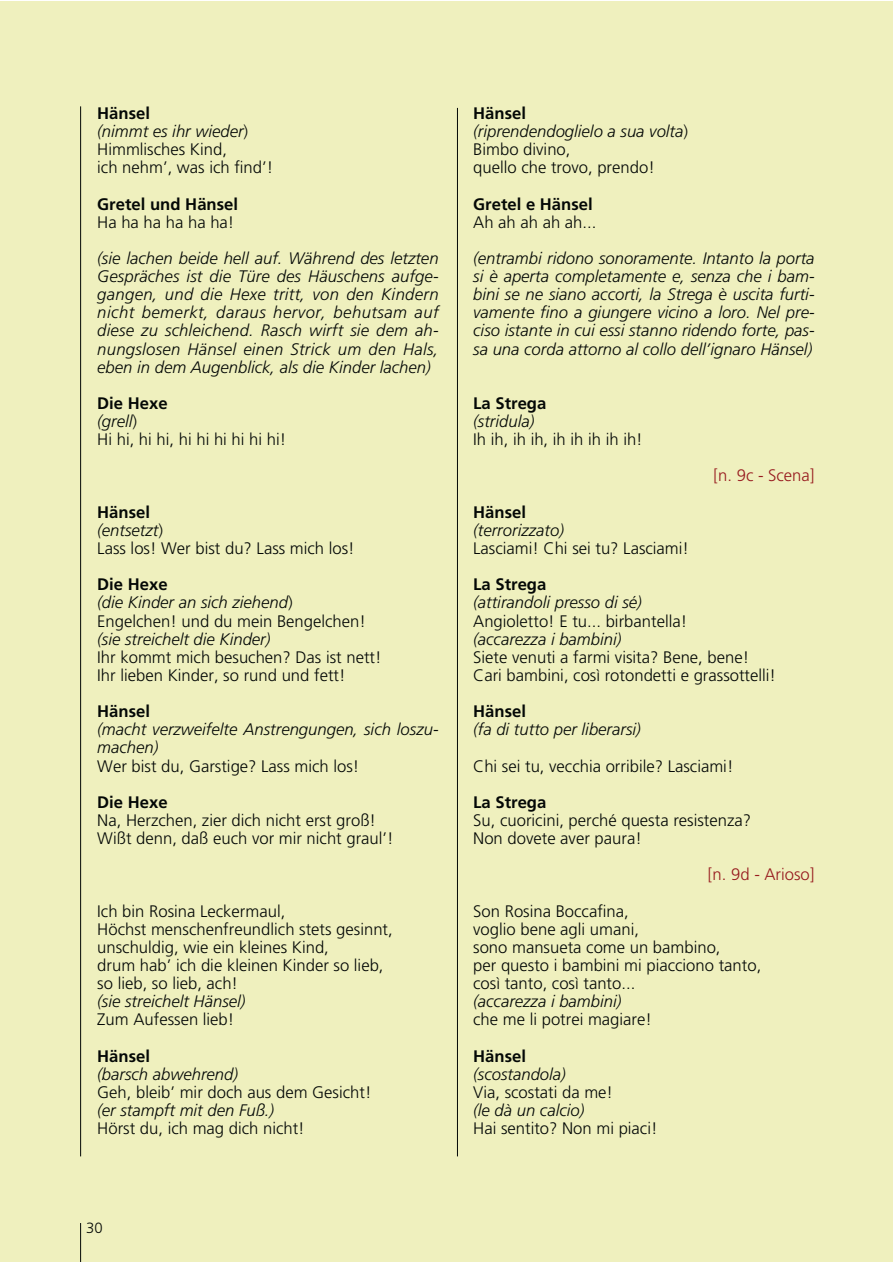
<style>
.page{position:relative;width:893px;height:1263px;background:#fff}
.page>*{position:absolute;margin:0;border:0;box-sizing:border-box;transform-origin:0 0}
.t1{font:300 16.65px/18.1px "Frutiger LT Std";color:#040806}
.t2{font:italic 300 16.65px/18.1px "Frutiger LT Std";color:#040806;text-align:justify}
.t3{font:700 16.65px "Frutiger LT Std";color:#040806}
.t4{font:300 16.65px "Frutiger LT Std";color:#971a1e}
.t5{font:300 14.85px "Frutiger LT Std";color:#040806}
.s1{font-weight:700}
.s2{font-style:italic}
</style>
<div class="page">
<div style="left:0;top:1px;width:892px;height:1260px;background:#eff0be"></div>
<hr style="left:457px;top:108px;width:1px;height:1048px;background:#040806">
<hr style="left:80px;top:106px;width:1px;height:1050px;background:#040806">
<hr style="left:80px;top:1223px;width:1px;height:38px;background:#040806">
<p class="t1" style="left:97px;top:105px;width:177px"><span class="s1">Hänsel<br></span><span class="s2">(nimmt es ihr wieder</span>)<br>Himmlisches Kind,<br>ich nehm’, was ich find’!</p>
<p class="t3" style="left:97px;top:196px;width:142px">Gretel und Hänsel</p>
<p class="t1" style="left:97px;top:214px;width:139px">Ha ha ha ha ha ha!</p>
<p class="t2" style="left:97px;top:250px;width:343px">(sie lachen beide hell auf. Während des letzten Gespräches ist die Türe des Häuschens aufge&shy;gangen, und die Hexe tritt, von den Kindern nicht bemerkt, daraus hervor, behutsam auf diese zu schleichend. Rasch wirft sie dem ah&shy;nungslosen Hänsel einen Strick um den Hals, eben in dem Augenblick, als die Kinder lachen)</p>
<p class="t1" style="left:97px;top:395px;width:190px"><span class="s1">Die Hexe<br></span><span class="s2">(grell</span>)<br>Hi hi, hi hi, hi hi hi hi hi hi!</p>
<p class="t1" style="left:97px;top:504px;width:259px"><span class="s1">Hänsel<br></span><span class="s2">(entsetzt</span>)<br>Lass los! Wer bist du? Lass mich los!</p>
<p class="t1" style="left:97px;top:576px;width:270px"><span class="s1">Die Hexe<br></span><span class="s2">(die Kinder an sich ziehend</span>)<br>Engelchen! und du mein Bengelchen!</p>
<p class="t2" style="left:97px;top:631px;width:175px">(sie streichelt die Kinder)</p>
<p class="t1" style="left:97px;top:649px;width:286px">Ihr kommt mich besuchen? Das ist nett!<br>Ihr lieben Kinder, so rund und fett!</p>
<p class="t3" style="left:97px;top:704px;width:54px">Hänsel</p>
<p class="t2" style="left:97px;top:721px;width:343px">(macht verzweifelte Anstrengungen, sich loszu&shy;machen)</p>
<p class="t1" style="left:97px;top:757px;width:264px">Wer bist du, Garstige? Lass mich los!</p>
<p class="t3" style="left:97px;top:795px;width:72px">Die Hexe</p>
<p class="t1" style="left:97px;top:812px;width:298px">Na, Herzchen, zier dich nicht erst groß!<br>Wißt denn, daß euch vor mir nicht graul’!</p>
<p class="t1" style="left:97px;top:902px;width:297px">Ich bin Rosina Leckermaul,<br>Höchst menschenfreundlich stets gesinnt, unschuldig, wie ein kleines Kind,<br>drum hab’ ich die kleinen Kinder so lieb, so lieb, so lieb, ach!</p>
<p class="t2" style="left:97px;top:993px;width:150px">(sie streichelt Hänsel)</p>
<p class="t1" style="left:97px;top:1011px;width:139px">Zum Aufessen lieb!</p>
<p class="t3" style="left:97px;top:1049px;width:54px">Hänsel</p>
<p class="t2" style="left:97px;top:1066px;width:142px">(barsch abwehrend)</p>
<p class="t1" style="left:97px;top:1084px;width:276px">Geh, bleib’ mir doch aus dem Gesicht!</p>
<p class="t2" style="left:97px;top:1102px;width:178px">(er stampft mit den Fuß.)</p>
<p class="t1" style="left:97px;top:1120px;width:209px">Hörst du, ich mag dich nicht!</p>
<p class="t1" style="left:473px;top:105px;width:216px"><span class="s1">Hänsel<br></span><span class="s2">(riprendendoglielo a sua volta</span>)<br>Bimbo divino,<br>quello che trovo, prendo!</p>
<p class="t3" style="left:473px;top:197px;width:121px">Gretel e Hänsel</p>
<p class="t1" style="left:473px;top:214px;width:125px">Ah ah ah ah ah...</p>
<p class="t2" style="left:473px;top:250px;width:343px">(entrambi ridono sonoramente. Intanto la porta si è aperta completamente e, senza che i bam&shy;bini se ne siano accorti, la Strega è uscita furti&shy;vamente fino a giungere vicino a loro. Nel pre&shy;ciso istante in cui essi stanno ridendo forte, pas&shy;sa una corda attorno al collo dell’ignaro Hänsel)</p>
<p class="t3" style="left:473px;top:396px;width:75px">La Strega</p>
<p class="t2" style="left:473px;top:413px;width:63px">(stridula)</p>
<p class="t1" style="left:473px;top:431px;width:171px">Ih ih, ih ih, ih ih ih ih ih!</p>
<p class="t4" style="left:713px;top:468px;width:102px">[n. 9c - Scena]</p>
<p class="t3" style="left:473px;top:505px;width:54px">Hänsel</p>
<p class="t2" style="left:473px;top:522px;width:92px">(terrorizzato)</p>
<p class="t1" style="left:473px;top:540px;width:217px">Lasciami! Chi sei tu? Lasciami!</p>
<p class="t3" style="left:473px;top:577px;width:75px">La Strega</p>
<p class="t2" style="left:473px;top:594px;width:170px">(attirandoli presso di sé)</p>
<p class="t1" style="left:473px;top:612px;width:215px">Angioletto! E tu... birbantella!</p>
<p class="t2" style="left:473px;top:631px;width:150px">(accarezza i bambini)</p>
<p class="t1" style="left:473px;top:649px;width:304px">Siete venuti a farmi visita? Bene, bene!<br>Cari bambini, così rotondetti e grassottelli!</p>
<p class="t3" style="left:473px;top:704px;width:54px">Hänsel</p>
<p class="t2" style="left:473px;top:721px;width:169px">(fa di tutto per liberarsi)</p>
<p class="t1" style="left:473px;top:757px;width:262px">Chi sei tu, vecchia orribile? Lasciami!</p>
<p class="t3" style="left:473px;top:795px;width:75px">La Strega</p>
<p class="t1" style="left:473px;top:812px;width:279px">Su, cuoricini, perché questa resistenza?<br>Non dovete aver paura!</p>
<p class="t4" style="left:708px;top:867px;width:108px">[n. 9d - Arioso]</p>
<p class="t1" style="left:473px;top:902px;width:290px">Son Rosina Boccafina,<br>voglio bene agli umani,<br>sono mansueta come un bambino,<br>per questo i bambini mi piacciono tanto, così tanto, così tanto...</p>
<p class="t2" style="left:473px;top:993px;width:150px">(accarezza i bambini)</p>
<p class="t1" style="left:473px;top:1011px;width:180px">che me li potrei magiare!</p>
<p class="t3" style="left:473px;top:1049px;width:54px">Hänsel</p>
<p class="t2" style="left:473px;top:1066px;width:94px">(scostandola)</p>
<p class="t1" style="left:473px;top:1084px;width:141px">Via, scostati da me!</p>
<p class="t2" style="left:473px;top:1102px;width:113px">(le dà un calcio)</p>
<p class="t1" style="left:473px;top:1120px;width:186px">Hai sentito? Non mi piaci!</p>
<p class="t5" style="left:86px;top:1221px;width:18px">30</p>
</div>
